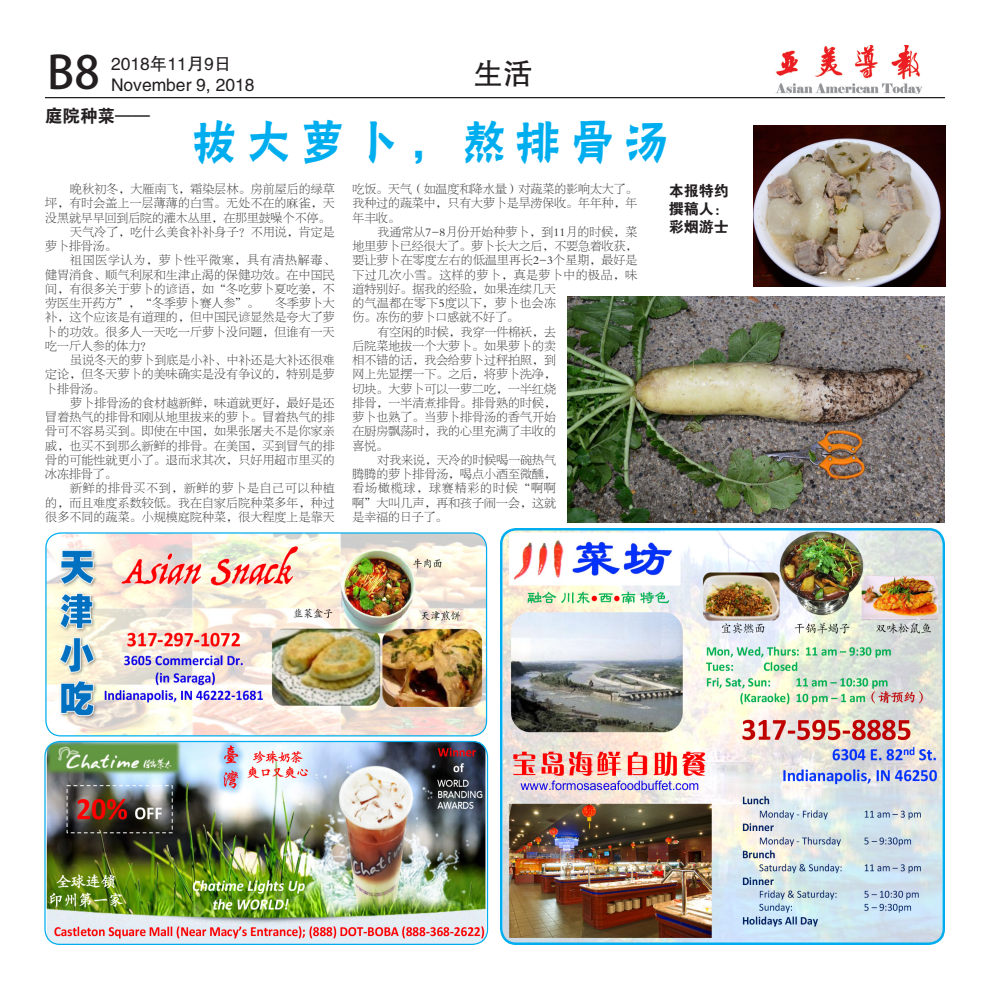
<style>
.page{position:relative;width:990px;height:990px;background:#fff}
.page>*{position:absolute;margin:0;border:0;box-sizing:border-box;transform-origin:0 0}
.t1{font:45px "FZYHJW GB1 0";letter-spacing:.2em;color:#00aeef}
.t2{font:45px "Adobe Heiti Std";color:#231f20}
.t3{font:30px "FZHTJW GB1 0";color:#231f20}
.t4{font:17.5px "FZHTFW GB1 0";color:#231f20}
.t5{font:17.5px "FZDHTJW GB1 0";color:#231f20}
.t6{font:15px "FZDHTJW GB1 0";color:#231f20}
.t7{font:11.88px/14.2px "FZBSJW GB1 0";letter-spacing:.015em;color:#231f20;text-align:justify}
</style>
<div class="page">
<hr style="left:45px;top:97px;width:900px;height:1px;background:#231f20">
<img style="left:775px;top:45px;width:148px;height:49px">
<img style="left:503px;top:530px;width:439px;height:413px">
<div style="left:500px;top:528px;width:445px;height:417px;border:2px solid #00aeef;border-radius:15px"></div>
<img style="left:47px;top:741px;width:439px;height:202px">
<div style="left:44px;top:741px;width:444px;height:204px;border:1px solid #00aeef;border-radius:15px"></div>
<img style="left:47px;top:534px;width:440px;height:202px">
<div style="left:45px;top:532px;width:442px;height:204px;border:1px solid #00aeef;border-radius:15px"></div>
<img style="left:568px;top:297px;width:377px;height:226px">
<img style="left:754px;top:126px;width:191px;height:161px">
<p class="t2" style="left:47px;top:46px;width:54px">B8</p>
<p class="t4" style="left:111px;top:54px;width:122px">2018年11月9日</p>
<p class="t4" style="left:111px;top:75px;width:145px">November 9, 2018</p>
<p class="t3" style="left:473px;top:57px;width:61px">生活</p>
<p class="t5" style="left:45px;top:106px;width:106px">庭院种菜——</p>
<p class="t1" style="left:191px;top:117px;width:479px">拔大萝卜，熬排骨汤</p>
<p class="t7" style="left:45px;top:182px;width:291px;text-indent:25px">晚秋初冬，大雁南飞，霜染层林。房前屋后的绿草坪，有时会盖上一层薄薄的白雪。无处不在的麻雀，天没黑就早早回到后院的灌木丛里，在那里鼓噪个不停。</p>
<p class="t7" style="left:45px;top:225px;width:291px;text-indent:25px">天气冷了，吃什么美食补补身子？不用说，肯定是萝卜排骨汤。</p>
<p class="t7" style="left:45px;top:253px;width:291px;text-indent:25px">祖国医学认为，萝卜性平微寒，具有清热解毒、健胃消食、顺气利尿和生津止渴的保健功效。在中国民间，有很多关于萝卜的谚语，如“冬吃萝卜夏吃姜，不劳医生开药方”，“冬季萝卜赛人参”。</p>
<p class="t7" style="left:45px;top:296px;width:291px;text-indent:230px">冬季萝卜大补，这个应该是有道理的，但中国民谚显然是夸大了萝卜的功效。很多人一天吃一斤萝卜没问题，但谁有一天吃一斤人参的体力？</p>
<p class="t7" style="left:45px;top:353px;width:291px;text-indent:25px">虽说冬天的萝卜到底是小补、中补还是大补还很难定论，但冬天萝卜的美味确实是没有争议的，特别是萝卜排骨汤。</p>
<p class="t7" style="left:45px;top:396px;width:291px;text-indent:25px">萝卜排骨汤的食材越新鲜，味道就更好，最好是还冒着热气的排骨和刚从地里拔来的萝卜。冒着热气的排骨可不容易买到。即使在中国，如果张屠夫不是你家亲戚，也买不到那么新鲜的排骨。在美国，买到冒气的排骨的可能性就更小了。退而求其次，只好用超市里买的冰冻排骨了。</p>
<p class="t7" style="left:45px;top:481px;width:291px;text-indent:25px">新鲜的排骨买不到，新鲜的萝卜是自己可以种植的，而且难度系数较低。我在自家后院种菜多年，种过很多不同的蔬菜。小规模庭院种菜，很大程度上是靠天</p>
<p class="t7" style="left:352px;top:182px;width:286px">吃饭。天气（如温度和降水量）对蔬菜的影响太大了。我种过的蔬菜中，只有大萝卜是旱涝保收。年年种，年年丰收。</p>
<p class="t7" style="left:352px;top:225px;width:286px;text-align:left;text-indent:25px">我通常从7-8月份开始种萝卜，到11月的时候，菜地里萝卜已经很大了。萝卜长大之后，不要急着收获，要让萝卜在零度左右的低温里再长2-3个星期，最好是下过几次小雪。这样的萝卜，真是萝卜中的极品，味道特别好。据我的经验，如果连续几天<br>的气温都在零下5度以下，萝卜也会冻<br>伤。冻伤的萝卜口感就不好了。</p>
<p class="t7" style="left:352px;top:325px;width:205px;text-indent:25px">有空闲的时候，我穿一件棉袄，去后院菜地拔一个大萝卜。如果萝卜的卖相不错的话，我会给萝卜过秤拍照，到网上先显摆一下。之后，将萝卜洗净，切块。大萝卜可以一萝二吃，一半红烧排骨，一半清煮排骨。排骨熟的时候，萝卜也熟了。当萝卜排骨汤的香气开始在厨房飘荡时，我的心里充满了丰收的喜悦。</p>
<p class="t7" style="left:352px;top:453px;width:205px;text-indent:25px">对我来说，天冷的时候喝一碗热气腾腾的萝卜排骨汤，喝点小酒至微醺，看场橄榄球，球赛精彩的时候“啊啊啊”大叫几声，再和孩子闹一会，这就是幸福的日子了。</p>
<p class="t6" style="left:669px;top:183px;width:61px">本报特约</p>
<p class="t6" style="left:669px;top:201px;width:61px">撰稿人：</p>
<p class="t6" style="left:669px;top:219px;width:61px">彩烟游士</p>
</div>
